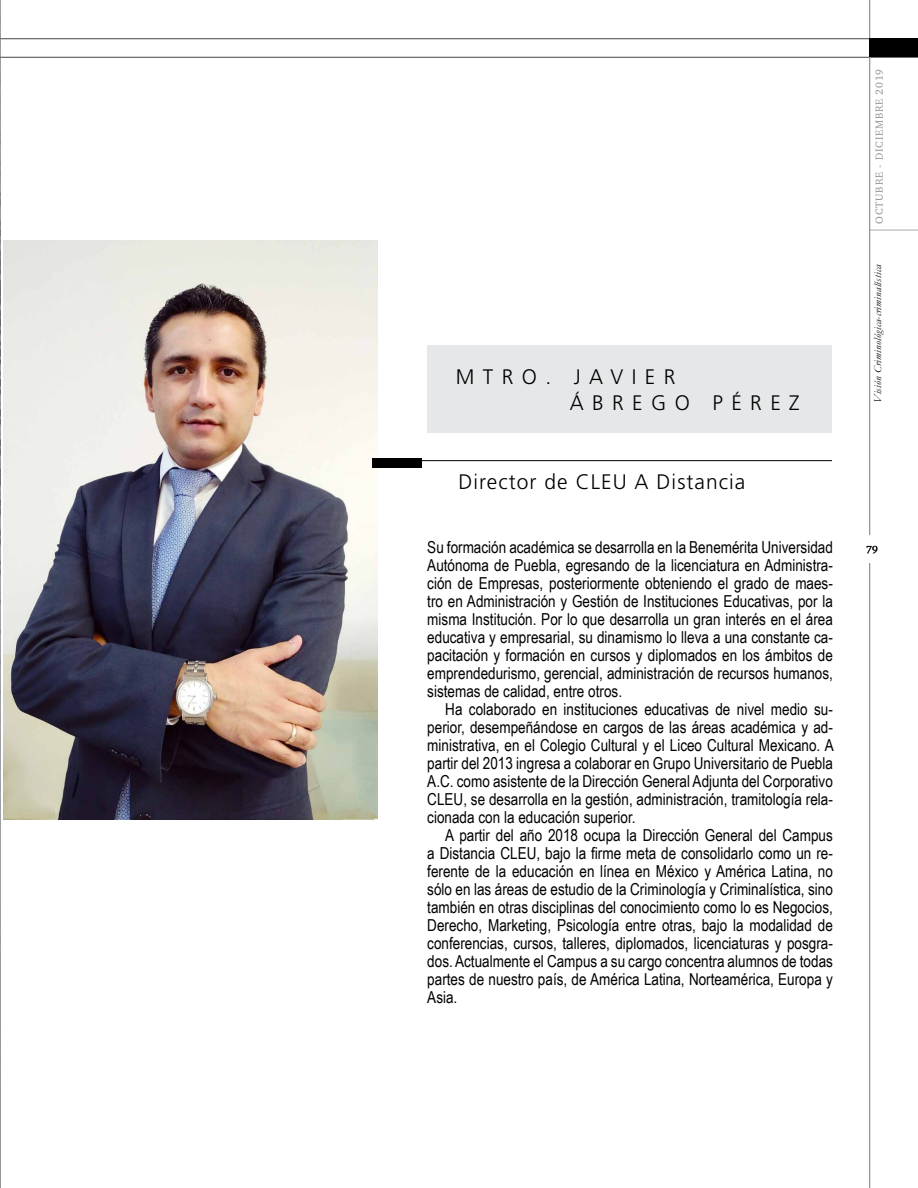
<style>
.page{position:relative;width:918px;height:1188px;background:#fff}
.page>*{position:absolute;margin:0;border:0;box-sizing:border-box;transform-origin:0 0}
.t1{font:300 21px "Frutiger LT Std";letter-spacing:.05em;color:#000}
.t2{font:300 21px/25.2px "Frutiger LT Std";letter-spacing:.4em;color:#000}
.t3{font:16.5px/18px "Arial Narrow";color:#000;text-align:justify}
.t4{font:italic 10.5px "Garamond";color:#000}
.t5{font:10.5px "Charter ITC Std";letter-spacing:.08em;color:#939598}
.t6{font:10.5px "Charter ITC Std";color:#000}
</style>
<div class="page">
<img style="left:4px;top:241px;width:373px;height:578px">
<hr style="left:0;top:0;width:1px;height:1188px;background:#c7c8ca">
<hr style="left:0;top:57px;width:918px;height:1px;background:#6d6e71">
<hr style="left:0;top:38px;width:918px;height:1px;background:#6d6e71">
<hr style="left:870px;top:230px;width:48px;height:1px;background:#c4c6c8">
<hr style="left:869px;top:0;width:1px;height:535px;background:#939598">
<hr style="left:869px;top:563px;width:1px;height:625px;background:#939598">
<div style="left:870px;top:38px;width:48px;height:19px;background:#000"></div>
<hr style="left:421px;top:460px;width:411px;height:1px;background:#000">
<div style="left:372px;top:459px;width:49px;height:9px;background:#000"></div>
<div style="left:427px;top:345px;width:405px;height:88px;background:#e6e7e8"></div>
<p class="t2" style="left:570px;top:365px;width:232px;text-indent:-114px">MTRO. JAVIER<br>ÁBREGO PÉREZ</p>
<p class="t1" style="left:458px;top:470px;width:288px">Director de CLEU A Distancia</p>
<p class="t3" style="left:427px;top:538px;width:407px">Su formación académica se desarrolla en la Benemérita Universidad Autónoma de Puebla, egresando de la licenciatura en Administra&shy;ción de Empresas, posteriormente obteniendo el grado de maes&shy;tro en Administración y Gestión de Instituciones Educativas, por la misma Institución. Por lo que desarrolla un gran interés en el área educativa y empresarial, su dinamismo lo lleva a una constante ca&shy;pacitación y formación en cursos y diplomados en los ámbitos de emprendedurismo, gerencial, administración de recursos humanos, sistemas de calidad, entre otros.</p>
<p class="t3" style="left:427px;top:700px;width:408px;text-indent:18px">Ha colaborado en instituciones educativas de nivel medio su&shy;perior, desempeñándose en cargos de las áreas académica y ad&shy;ministrativa, en el Colegio Cultural y el Liceo Cultural Mexicano. A partir del 2013 ingresa a colaborar en Grupo Universitario de Puebla A.C. como asistente de la Dirección General Adjunta del Corporativo CLEU, se desarrolla en la gestión, administración, tramitología rela&shy;cionada con la educación superior.</p>
<p class="t3" style="left:427px;top:826px;width:407px;text-indent:18px">A partir del año 2018 ocupa la Dirección General del Campus a Distancia CLEU, bajo la firme meta de consolidarlo como un re&shy;ferente de la educación en línea en México y América Latina, no sólo en las áreas de estudio de la Criminología y Criminalística, sino también en otras disciplinas del conocimiento como lo es Negocios, Derecho, Marketing, Psicología entre otras, bajo la modalidad de conferencias, cursos, talleres, diplomados, licenciaturas y posgra&shy;dos. Actualmente el Campus a su cargo concentra alumnos de todas partes de nuestro país, de América Latina, Norteamérica, Europa y Asia.</p>
<p class="t5" style="left:873px;top:224px;width:157px;rotate:-90deg">OCTUBRE - DICIEMBRE 2019</p>
<p class="t4" style="left:871px;top:403px;width:140px;rotate:-90deg">Visión Criminológica-criminalística</p>
<p class="t6" style="left:866px;top:543px;width:13px">79</p>
</div>
